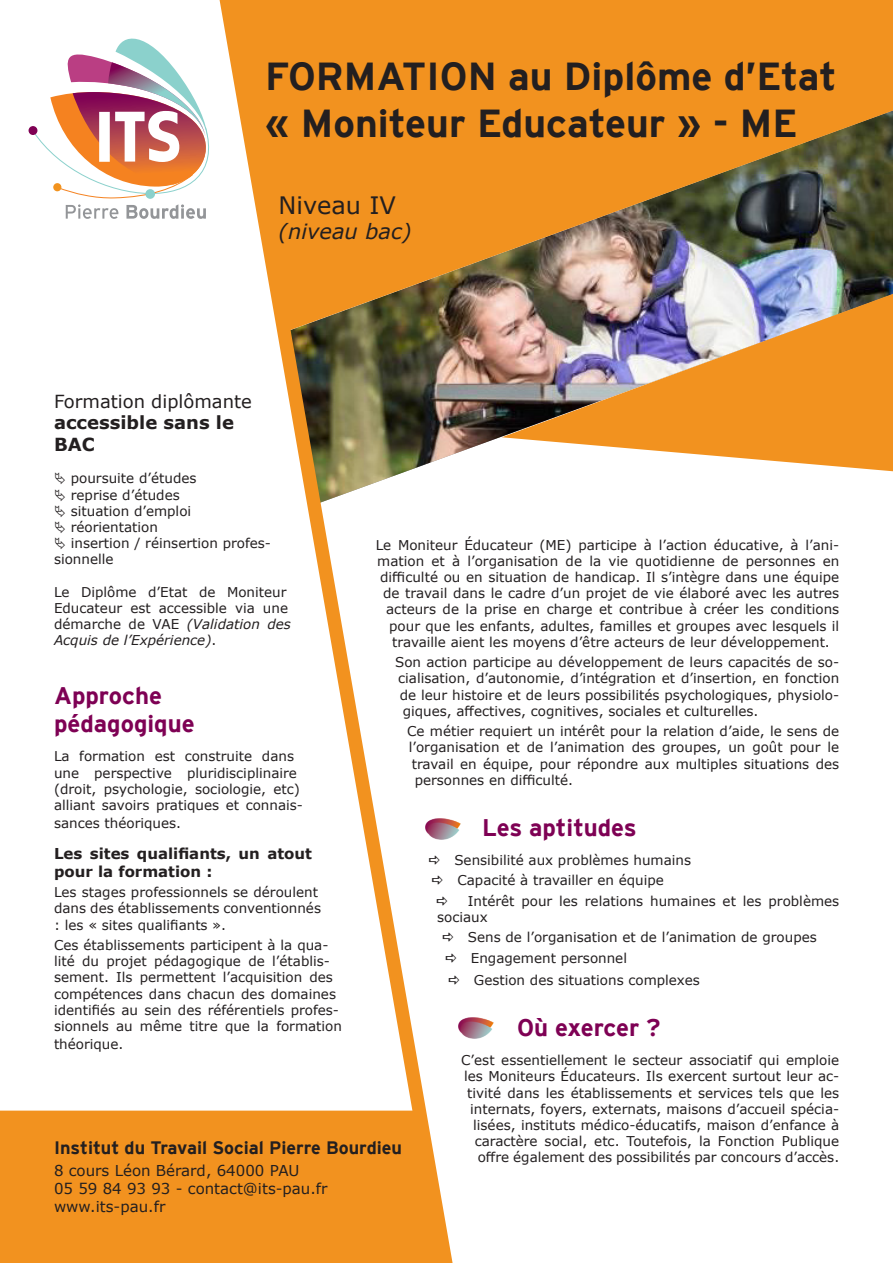
<style>
.page{position:relative;width:893px;height:1263px;background:#fff}
.page>*{position:absolute;margin:0;border:0;box-sizing:border-box;transform-origin:0 0}
.t1{font:700 39px "Interstate";color:#231f20}
.t2{font:700 24px "Interstate";color:#7e0154}
.t3{font:24px "Verdana";color:#231f20}
.t4{font:italic 21px "Verdana";color:#231f20}
.t5{font:18px/21.6px "Verdana";color:#231f20}
.t6{font:700 18px "Interstate";color:#231f20}
.t7{font:15px "Verdana";color:#231f20}
.t8{font:700 15px/18px "Verdana";color:#231f20}
.t9{font:13.5px/16.2px "Verdana";color:#231f20}
.s1{font-weight:700}
.s2{font-style:italic}
</style>
<div class="page">
<img style="left:465px;top:332px;width:428px;height:140px">
<svg style="left:219px;top:0;width:246px;height:1263px"></svg>
<div style="left:0;top:1110px;width:446px;height:153px;background:#f2921f"></div>
<img style="left:227px;top:0;width:666px;height:332px">
<div style="left:28px;top:126px;width:10px;height:9px;background:#7f0154;border-radius:50%"></div>
<svg style="left:33px;top:38px;width:176px;height:181px"></svg>
<img style="left:426px;top:819px;width:39px;height:21px">
<img style="left:459px;top:1018px;width:35px;height:21px">
<img style="left:502px;top:294px;width:391px;height:177px">
<svg style="left:429px;top:856px;width:11px;height:8px"></svg>
<svg style="left:432px;top:876px;width:11px;height:8px"></svg>
<svg style="left:437px;top:896px;width:10px;height:9px"></svg>
<svg style="left:443px;top:933px;width:10px;height:9px"></svg>
<svg style="left:446px;top:954px;width:10px;height:8px"></svg>
<svg style="left:449px;top:976px;width:10px;height:8px"></svg>
<p class="t1" style="left:265px;top:54px;width:573px">FORMATION au Diplôme d’Etat</p>
<p class="t1" style="left:265px;top:101px;width:534px">« Moniteur Educateur » - ME</p>
<p class="t3" style="left:279px;top:189px;width:119px">Niveau IV</p>
<p class="t4" style="left:279px;top:217px;width:134px">(niveau bac)</p>
<p class="t5" style="left:54px;top:390px;width:200px">Formation diplômante <span class="s1">accessible sans le<br>BAC</span></p>
<p class="t9" style="left:71px;top:470px;width:127px">poursuite d’études</p>
<p class="t9" style="left:71px;top:486px;width:110px">reprise d’études</p>
<p class="t9" style="left:71px;top:503px;width:122px">situation d’emploi</p>
<p class="t9" style="left:71px;top:519px;width:89px">réorientation</p>
<p class="t9" style="left:54px;top:535px;width:218px;text-indent:17px">insertion / réinsertion profes&shy;sionnelle</p>
<p class="t9" style="left:54px;top:584px;width:239px">Le Diplôme d’Etat de Moniteur<br>Educateur est accessible via une démarche de VAE <span class="s2">(Validation des<br>Acquis de l’Expérience)</span>.</p>
<p class="t9" style="left:376px;top:536px;width:465px">Le Moniteur Éducateur (ME) participe à l’action éducative, à l’ani-</p>
<p class="t9" style="left:377px;top:552px;width:464px">mation et à l’organisation de la vie quotidienne de personnes en</p>
<p class="t9" style="left:380px;top:569px;width:461px">difficulté ou en situation de handicap. Il s’intègre dans une équipe</p>
<p class="t9" style="left:383px;top:585px;width:458px">de travail dans le cadre d’un projet de vie élaboré avec les autres</p>
<p class="t9" style="left:386px;top:601px;width:454px">acteurs de la prise en charge et contribue à créer les conditions</p>
<p class="t9" style="left:389px;top:617px;width:452px">pour que les enfants, adultes, familles et groupes avec lesquels il</p>
<p class="t9" style="left:392px;top:633px;width:439px">travaille aient les moyens d’être acteurs de leur développement.</p>
<p class="t9" style="left:395px;top:654px;width:445px">Son action participe au développement de leurs capacités de so-</p>
<p class="t9" style="left:398px;top:670px;width:443px">cialisation, d’autonomie, d’intégration et d’insertion, en fonction</p>
<p class="t9" style="left:400px;top:686px;width:441px">de leur histoire et de leurs possibilités psychologiques, physiolo-</p>
<p class="t9" style="left:403px;top:703px;width:357px">giques, affectives, cognitives, sociales et culturelles.</p>
<p class="t9" style="left:407px;top:723px;width:434px">Ce métier requiert un intérêt pour la relation d’aide, le sens de</p>
<p class="t9" style="left:409px;top:739px;width:432px">l’organisation et de l’animation des groupes, un goût pour le</p>
<p class="t9" style="left:412px;top:755px;width:429px">travail en équipe, pour répondre aux multiples situations des</p>
<p class="t9" style="left:415px;top:772px;width:160px">personnes en difficulté.</p>
<p class="t2" style="left:482px;top:814px;width:156px">Les aptitudes</p>
<p class="t9" style="left:454px;top:852px;width:238px">Sensibilité aux problèmes humains</p>
<p class="t9" style="left:457px;top:872px;width:208px">Capacité à travailler en équipe</p>
<p class="t9" style="left:437px;top:893px;width:404px;text-indent:31px">Intérêt pour les relations humaines et les problèmes sociaux</p>
<p class="t9" style="left:468px;top:929px;width:350px">Sens de l’organisation et de l’animation de groupes</p>
<p class="t9" style="left:471px;top:950px;width:158px">Engagement personnel</p>
<p class="t9" style="left:474px;top:972px;width:227px">Gestion des situations complexes</p>
<p class="t2" style="left:517px;top:1014px;width:145px">Où exercer ?</p>
<p class="t9" style="left:461px;top:1052px;width:380px;text-align:right">C’est essentiellement le secteur associatif qui emploie les Moniteurs Éducateurs. Ils exercent surtout leur ac&shy;tivité dans les établissements et services tels que les internats, foyers, externats, maisons d’accueil spécia&shy;lisées, instituts médico-éducatifs, maison d’enfance à caractère social, etc. Toutefois, la Fonction Publique offre également des possibilités par concours d’accès.</p>
<p class="t2" style="left:54px;top:682px;width:110px">Approche</p>
<p class="t2" style="left:54px;top:711px;width:142px">pédagogique</p>
<p class="t9" style="left:54px;top:748px;width:250px">La formation est construite dans une perspective pluridisciplinaire (droit, psychologie, sociologie, etc) alliant savoirs pratiques et connais-</p>
<p class="t9" style="left:54px;top:815px;width:129px">sances théoriques.</p>
<p class="t8" style="left:54px;top:844px;width:260px">Les sites qualifiants, un atout pour la formation :</p>
<p class="t9" style="left:54px;top:884px;width:269px">Les stages professionnels se déroulent dans des établissements conventionnés : les « sites qualifiants ».</p>
<p class="t9" style="left:54px;top:937px;width:290px">Ces établissements participent à la qua&shy;lité du projet pédagogique de l’établis&shy;sement. Ils permettent l’acquisition des compétences dans chacun des domaines identifiés au sein des référentiels profes&shy;sionnels au même titre que la formation</p>
<p class="t9" style="left:54px;top:1036px;width:71px">théorique.</p>
<p class="t6" style="left:54px;top:1137px;width:350px">Institut du Travail Social Pierre Bourdieu</p>
<p class="t7" style="left:54px;top:1160px;width:247px">8 cours Léon Bérard, 64000 PAU</p>
<p class="t7" style="left:54px;top:1178px;width:275px">05 59 84 93 93 - contact@its-pau.fr</p>
<p class="t7" style="left:54px;top:1196px;width:113px">www.its-pau.fr</p>
</div>
